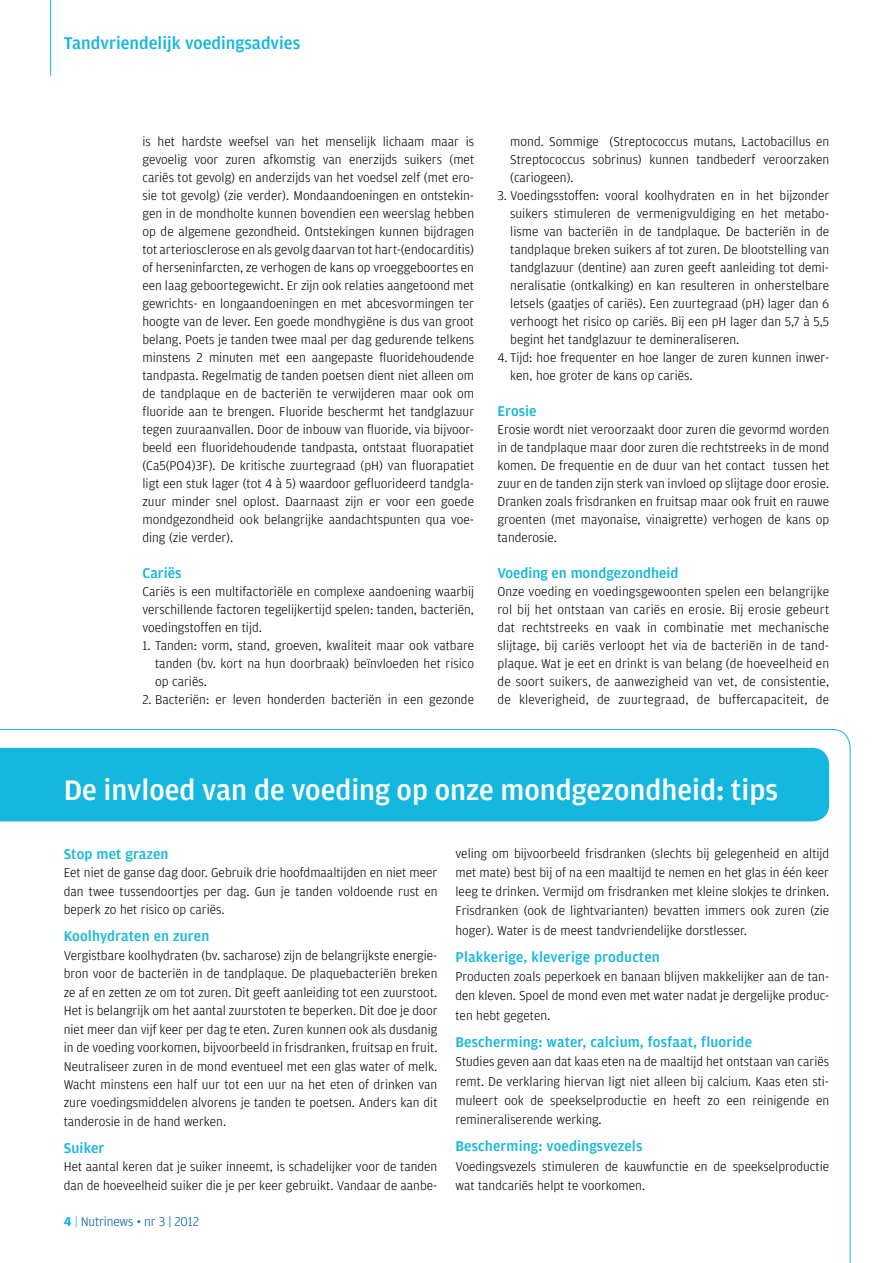
<style>
.page{position:relative;width:893px;height:1263px;background:#fff}
.page>*{position:absolute;margin:0;border:0;box-sizing:border-box;transform-origin:0 0}
.t1{font:500 30px "Amplitude";color:#fff}
.t2{font:500 18px "Amplitude";color:#14b7de}
.t3{font:500 15px "Amplitude";letter-spacing:.01em;color:#14b7de}
.t4{font:300 13.5px/18px "Amplitude";color:#000;text-align:justify}
.t5{font:300 13.5px "Amplitude";letter-spacing:-.01em;color:#0059a6}
.s1{font-weight:700;color:#14b7de}
.s2{color:#14b7de}
</style>
<div class="page">
<svg style="left:0;top:729px;width:850px;height:534px"></svg>
<div style="left:0;top:748px;width:829px;height:73px;background:#14b7de"></div>
<hr style="left:50px;top:0;width:1px;height:76px;background:#14b7de">
<h2 class="t2" style="left:64px;top:33px;width:238px">Tandvriendelijk voedingsadvies</h2>
<p class="t4" style="left:142px;top:132px;width:333px">is het hardste weefsel van het menselijk lichaam maar is gevoelig voor zuren afkomstig van enerzijds suikers (met cariës tot gevolg) en anderzijds van het voedsel zelf (met ero&shy;sie tot gevolg) (zie verder). Mondaandoeningen en ontstekin&shy;gen in de mondholte kunnen bovendien een weerslag hebben op de algemene gezondheid. Ontstekingen kunnen bijdragen tot arteriosclerose en als gevolg daarvan tot hart-(endocarditis) of herseninfarcten, ze verhogen de kans op vroeggeboortes en een laag geboortegewicht. Er zijn ook relaties aangetoond met gewrichts- en longaandoeningen en met abcesvormingen ter hoogte van de lever. Een goede mondhygiëne is dus van groot belang. Poets je tanden twee maal per dag gedurende telkens minstens 2 minuten met een aangepaste fluoridehoudende tandpasta. Regelmatig de tanden poetsen dient niet alleen om de tandplaque en de bacteriën te verwijderen maar ook om fluoride aan te brengen. Fluoride beschermt het tandglazuur tegen zuuraanvallen. Door de inbouw van fluoride, via bijvoor&shy;beeld een fluoridehoudende tandpasta, ontstaat fluorapatiet (Ca5(PO4)3F). De kritische zuurtegraad (pH) van fluorapatiet ligt een stuk lager (tot 4 à 5) waardoor gefluorideerd tandgla&shy;zuur minder snel oplost. Daarnaast zijn er voor een goede mondgezondheid ook belangrijke aandachtspunten qua voe&shy;ding (zie verder).</p>
<p class="t3" style="left:142px;top:564px;width:40px">Cariës</p>
<p class="t4" style="left:142px;top:582px;width:333px">Cariës is een multifactoriële en complexe aandoening waarbij verschillende factoren tegelijkertijd spelen: tanden, bacteriën, voedingstoffen en tijd.</p>
<p class="t4" style="left:155px;top:636px;width:320px;text-indent:-13px">1. Tanden: vorm, stand, groeven, kwaliteit maar ook vatbare tanden (bv. kort na hun doorbraak) beïnvloeden het risico op cariës.</p>
<p class="t4" style="left:142px;top:690px;width:333px">2. Bacteriën: er leven honderden bacteriën in een gezonde</p>
<p class="t4" style="left:510px;top:132px;width:320px">mond. Sommige (Streptococcus mutans, Lactobacillus en Streptococcus sobrinus) kunnen tandbederf veroorzaken (cariogeen).</p>
<p class="t4" style="left:510px;top:186px;width:320px;text-indent:-13px">3. Voedingsstoffen: vooral koolhydraten en in het bijzonder suikers stimuleren de vermenigvuldiging en het metabo&shy;lisme van bacteriën in de tandplaque. De bacteriën in de tandplaque breken suikers af tot zuren. De blootstelling van tandglazuur (dentine) aan zuren geeft aanleiding tot demi&shy;neralisatie (ontkalking) en kan resulteren in onherstelbare letsels (gaatjes of cariës). Een zuurtegraad (pH) lager dan 6 verhoogt het risico op cariës. Bij een pH lager dan 5,7 à 5,5 begint het tandglazuur te demineraliseren.</p>
<p class="t4" style="left:510px;top:348px;width:320px;text-indent:-13px">4. Tijd: hoe frequenter en hoe langer de zuren kunnen inwer&shy;ken, hoe groter de kans op cariës.</p>
<p class="t3" style="left:497px;top:402px;width:40px">Erosie</p>
<p class="t4" style="left:497px;top:420px;width:333px">Erosie wordt niet veroorzaakt door zuren die gevormd worden in de tandplaque maar door zuren die rechtstreeks in de mond komen. De frequentie en de duur van het contact tussen het zuur en de tanden zijn sterk van invloed op slijtage door erosie.<br>Dranken zoals frisdranken en fruitsap maar ook fruit en rauwe groenten (met mayonaise, vinaigrette) verhogen de kans op tanderosie.</p>
<p class="t3" style="left:497px;top:564px;width:182px">Voeding en mondgezondheid</p>
<p class="t4" style="left:497px;top:582px;width:333px">Onze voeding en voedingsgewoonten spelen een belangrijke rol bij het ontstaan van cariës en erosie. Bij erosie gebeurt dat rechtstreeks en vaak in combinatie met mechanische slijtage, bij cariës verloopt het via de bacteriën in de tand&shy;plaque. Wat je eet en drinkt is van belang (de hoeveelheid en de soort suikers, de aanwezigheid van vet, de consistentie, de kleverigheid, de zuurtegraad, de buffercapaciteit, de</p>
<h1 class="t1" style="left:64px;top:773px;width:716px">De invloed van de voeding op onze mondgezondheid: tips</h1>
<p class="t3" style="left:64px;top:846px;width:106px">Stop met grazen</p>
<p class="t4" style="left:64px;top:864px;width:375px;line-height:18.5px">Eet niet de ganse dag door. Gebruik drie hoofdmaaltijden en niet meer dan twee tussendoortjes per dag. Gun je tanden voldoende rust en beperk zo het risico op cariës.</p>
<p class="t3" style="left:64px;top:928px;width:147px">Koolhydraten en zuren</p>
<p class="t4" style="left:64px;top:946px;width:375px;line-height:18.5px">Vergistbare koolhydraten (bv. sacharose) zijn de belangrijkste energie&shy;bron voor de bacteriën in de tandplaque. De plaquebacteriën breken ze af en zetten ze om tot zuren. Dit geeft aanleiding tot een zuurstoot.<br>Het is belangrijk om het aantal zuurstoten te beperken. Dit doe je door niet meer dan vijf keer per dag te eten. Zuren kunnen ook als dusdanig in de voeding voorkomen, bijvoorbeeld in frisdranken, fruitsap en fruit.<br>Neutraliseer zuren in de mond eventueel met een glas water of melk.<br>Wacht minstens een half uur tot een uur na het eten of drinken van zure voedingsmiddelen alvorens je tanden te poetsen. Anders kan dit tanderosie in de hand werken.</p>
<p class="t3" style="left:64px;top:1139px;width:42px">Suiker</p>
<p class="t4" style="left:64px;top:1157px;width:375px;line-height:18.5px">Het aantal keren dat je suiker inneemt, is schadelijker voor de tanden dan de hoeveelheid suiker die je per keer gebruikt. Vandaar de aanbe-</p>
<p class="t5" style="left:64px;top:1214px;width:137px"><span class="s1">4</span> <span class="s2">|</span> Nutrinews • nr 3 | 2012</p>
<p class="t4" style="left:455px;top:844px;width:375px;line-height:19.2px">veling om bijvoorbeeld frisdranken (slechts bij gelegenheid en altijd met mate) best bij of na een maaltijd te nemen en het glas in één keer leeg te drinken. Vermijd om frisdranken met kleine slokjes te drinken.<br>Frisdranken (ook de lightvarianten) bevatten immers ook zuren (zie hoger). Water is de meest tandvriendelijke dorstlesser.</p>
<p class="t3" style="left:455px;top:949px;width:206px">Plakkerige, kleverige producten</p>
<p class="t4" style="left:455px;top:967px;width:375px;line-height:19.2px">Producten zoals peperkoek en banaan blijven makkelijker aan de tan&shy;den kleven. Spoel de mond even met water nadat je dergelijke produc&shy;ten hebt gegeten.</p>
<p class="t3" style="left:455px;top:1034px;width:298px">Bescherming: water, calcium, fosfaat, fluoride</p>
<p class="t4" style="left:455px;top:1052px;width:375px;line-height:19.2px">Studies geven aan dat kaas eten na de maaltijd het ontstaan van cariës remt. De verklaring hiervan ligt niet alleen bij calcium. Kaas eten sti&shy;muleert ook de speekselproductie en heeft zo een reinigende en remineraliserende werking.</p>
<p class="t3" style="left:455px;top:1138px;width:188px">Bescherming: voedingsvezels</p>
<p class="t4" style="left:455px;top:1156px;width:375px;line-height:19.2px">Voedingsvezels stimuleren de kauwfunctie en de speekselproductie wat tandcariës helpt te voorkomen.</p>
</div>
